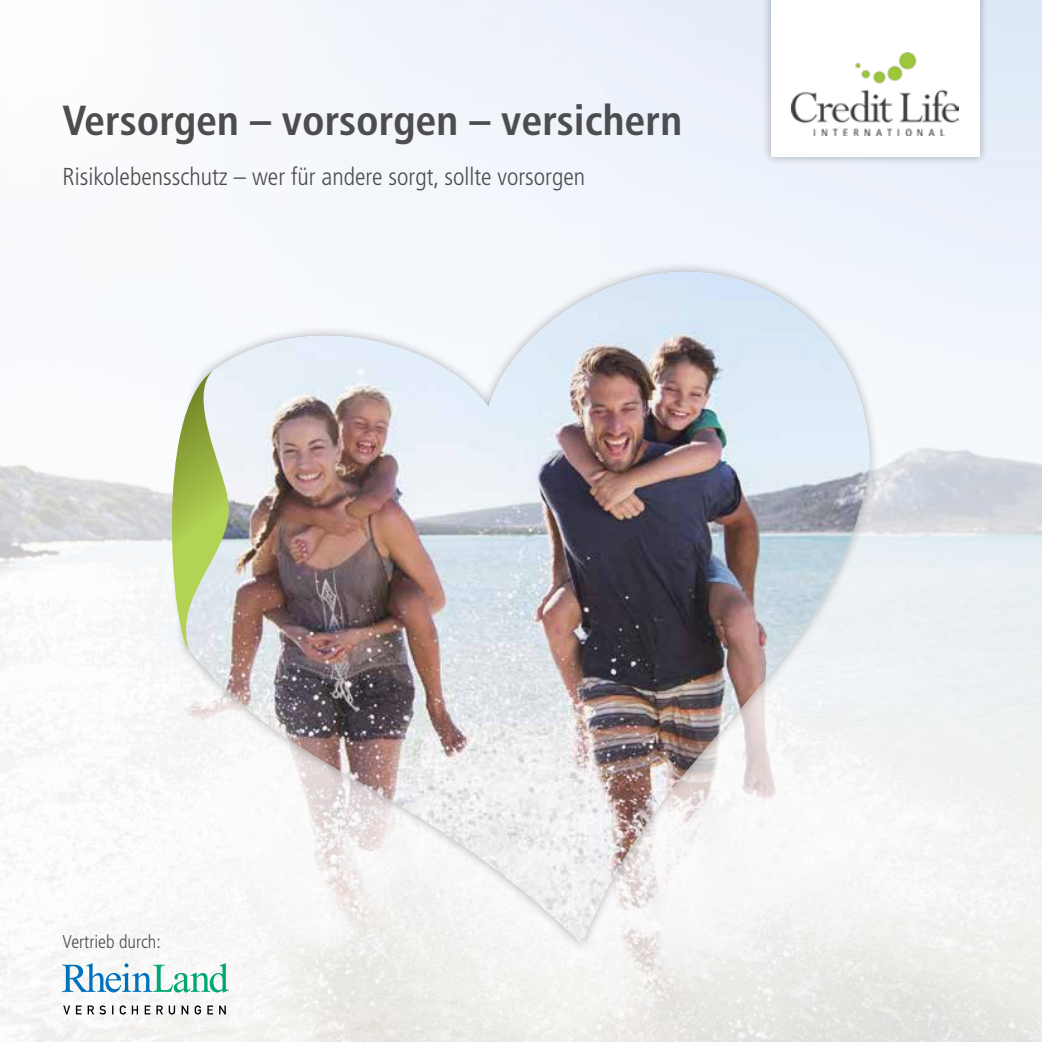
<style>
.page{position:relative;width:1042px;height:1042px;background:#fff}
.page>*{position:absolute;margin:0;border:0;box-sizing:border-box;transform-origin:0 0}
.t1{font:700 condensed 42px "Frutiger LT Std";color:#4d4d4f}
.t2{font:300 condensed 24.5px "Frutiger LT Std";color:#4d4d4f}
.t3{font:300 condensed 18.38px "Frutiger LT Std";color:#4d4d4f}
</style>
<div class="page">
<svg style="left:63px;top:1005px;width:163px;height:9px"></svg>
<svg style="left:62px;top:963px;width:167px;height:29px"></svg>
<div style="left:170px;top:261px;width:710px;height:691px;background:#000;opacity:.3"></div>
<img style="left:183px;top:272px;width:692px;height:671px">
<svg style="left:153px;top:371px;width:85px;height:278px"></svg>
<div style="left:762px;top:0;width:226px;height:165px;background:#000;opacity:.3"></div>
<div style="left:771px;top:0;width:208px;height:156px;background:#fff"></div>
<img style="left:792px;top:52px;width:166px;height:84px">
<h1 class="t1" style="left:63px;top:96px;width:621px">Versorgen – vorsorgen – versichern</h1>
<p class="t2" style="left:63px;top:162px;width:524px">Risikolebensschutz – wer für andere sorgt, sollte vorsorgen</p>
<p class="t3" style="left:63px;top:931px;width:100px">Vertrieb durch:</p>
</div>
